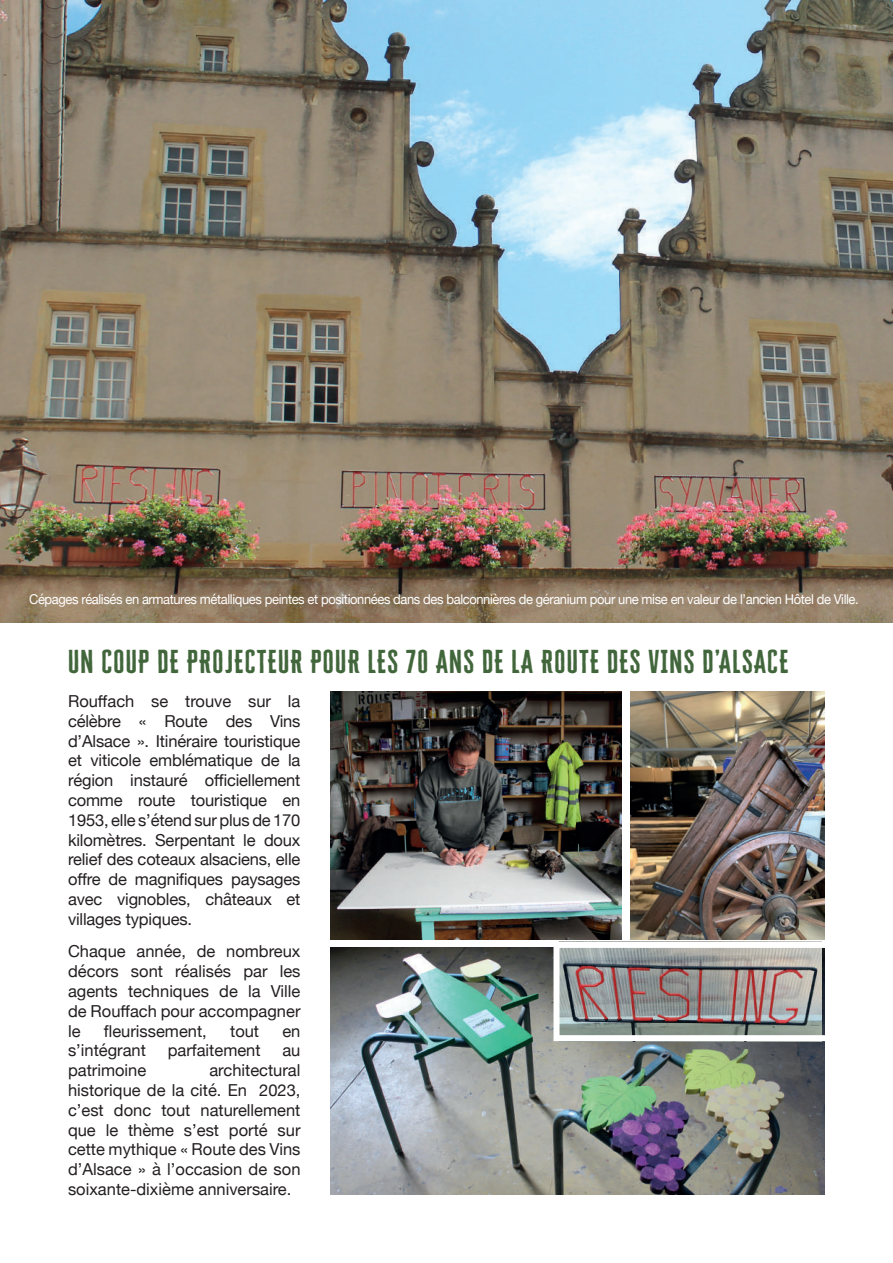
<style>
.page{position:relative;width:893px;height:1263px;background:#fff}
.page>*{position:absolute;margin:0;border:0;box-sizing:border-box;transform-origin:0 0}
.t1{font:27px "Cheddar Gothic Sans";letter-spacing:.05em;color:#42663b}
.t2{font:16.5px/19.8px "Helvetica Neue";color:#231f20;text-align:justify}
.t3{font:13.5px "Helvetica Neue";letter-spacing:-.03em;color:#fff;scale:.96 1}
</style>
<div class="page">
<img style="left:0;top:0;width:893px;height:623px">
<img style="left:330px;top:691px;width:292px;height:249px">
<img style="left:330px;top:947px;width:495px;height:248px">
<img style="left:631px;top:691px;width:194px;height:249px">
<img style="left:560px;top:949px;width:261px;height:85px">
<div style="left:553px;top:942px;width:282px;height:99px;border:6px solid #fff"></div>
<p class="t3" style="left:29px;top:589px;width:866px">Cépages réalisés en armatures métalliques peintes et positionnées dans des balconnières de géranium pour une mise en valeur de l’ancien Hôtel de Ville.</p>
<h1 class="t1" style="left:68px;top:645px;width:722px">UN COUP DE PROJECTEUR POUR LES 70 ANS DE LA ROUTE DES VINS D’ALSACE</h1>
<p class="t2" style="left:68px;top:692px;width:234px">Rouffach se trouve sur la célèbre « Route des Vins d’Alsace ». Itinéraire touristique et viticole emblématique de la région instauré officiellement comme route touristique en 1953, elle s’étend sur plus de 170 kilomètres. Serpentant le doux relief des coteaux alsaciens, elle offre de magnifiques paysages avec vignobles, châteaux et villages typiques.</p>
<p class="t2" style="left:68px;top:942px;width:234px">Chaque année, de nombreux décors sont réalisés par les agents techniques de la Ville de Rouffach pour accompagner le</p>
<p class="t2" style="left:104px;top:1022px;width:104px">fleurissement,</p>
<p class="t2" style="left:230px;top:1022px;width:31px">tout</p>
<p class="t2" style="left:282px;top:1022px;width:20px">en</p>
<p class="t2" style="left:68px;top:1041px;width:79px">s’intégrant</p>
<p class="t2" style="left:168px;top:1041px;width:94px">parfaitement</p>
<p class="t2" style="left:282px;top:1041px;width:20px">au</p>
<p class="t2" style="left:68px;top:1061px;width:80px">patrimoine</p>
<p class="t2" style="left:68px;top:1061px;width:234px;text-indent:141px">architectural historique de la cité. En 2023, c’est donc tout naturellement que le thème s’est porté sur cette mythique « Route des Vins d’Alsace » à l’occasion de son soixante-dixième anniversaire.</p>
</div>
